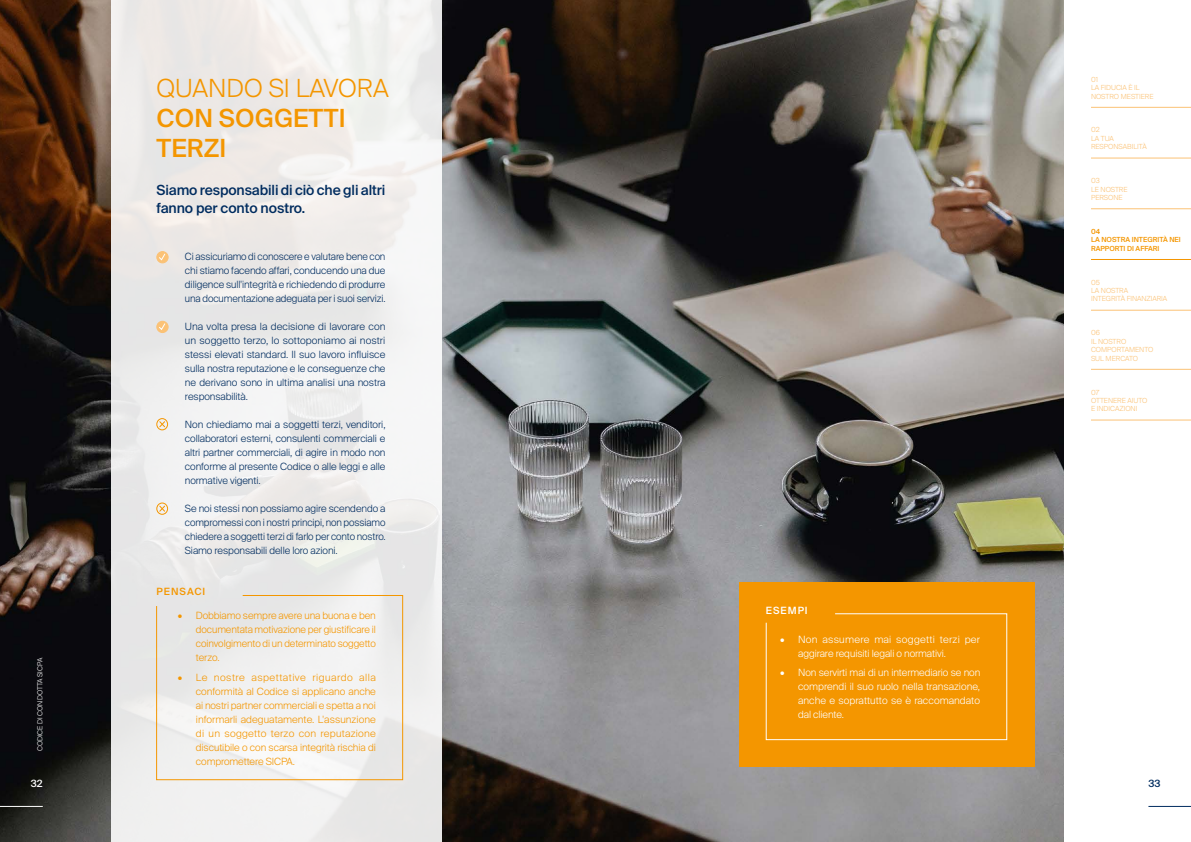
<style>
.page{position:relative;width:1191px;height:842px;background:#fff}
.page>*{position:absolute;margin:0;border:0;box-sizing:border-box;transform-origin:0 0}
.t1{font:500 25px/30px "Suisse Intl";color:#f49600}
.t2{font:300 25px "Suisse Intl";color:#f49600}
.t3{font:500 14px/18px "Suisse Intl";letter-spacing:-.01em;color:#002c5f}
.t4{font:300 10px/14px "Suisse Intl";letter-spacing:-.005em;color:#002c5f;text-align:justify}
.t5{font:300 10px/14px "Suisse Intl";letter-spacing:-.005em;color:#f49600;text-align:justify}
.t6{font:300 10px/14px "Suisse Intl";letter-spacing:.005em;color:#fff}
.t7{font:500 10px "Suisse Intl";letter-spacing:.1em;color:#fff}
.t8{font:500 10px "Suisse Intl";letter-spacing:.1em;color:#f49600}
.t9{font:500 10px "Suisse Intl";color:#002c5f}
.t10{font:300 7px/8.4px "Suisse Intl";color:#fbc276}
.t11{font:500 7px/8.4px "Suisse Intl";color:#f49600}
.t12{font:300 7px "Suisse Intl";color:#fff}
</style>
<div class="page">
<img style="left:0;top:0;width:1063px;height:842px">
<div style="left:111px;top:0;width:331px;height:842px;background:linear-gradient(to right,#ebe9e8,#f1f1f0)"></div>
<div style="left:157px;top:418px;width:11px;height:12px;border:1px solid #f49600;border-radius:50%"></div>
<svg style="left:159px;top:421px;width:6px;height:6px"></svg>
<div style="left:157px;top:503px;width:11px;height:11px;border:1px solid #f49600;border-radius:50%"></div>
<svg style="left:159px;top:505px;width:6px;height:7px"></svg>
<div style="left:157px;top:252px;width:11px;height:11px;background:#fbc276;border-radius:50%"></div>
<div style="left:157px;top:251px;width:11px;height:12px;border:1px solid #fbc276;border-radius:50%"></div>
<svg style="left:159px;top:253px;width:6px;height:7px"></svg>
<div style="left:157px;top:321px;width:11px;height:12px;background:#fbc276;border-radius:50%"></div>
<div style="left:157px;top:321px;width:11px;height:12px;border:1px solid #fbc276;border-radius:50%"></div>
<svg style="left:159px;top:323px;width:6px;height:7px"></svg>
<hr style="left:1091px;top:107px;width:100px;height:1px;background:#fbc276">
<hr style="left:1091px;top:158px;width:100px;height:1px;background:#fbc276">
<hr style="left:1091px;top:208px;width:100px;height:1px;background:#fbc276">
<hr style="left:1091px;top:259px;width:100px;height:1px;background:#f49600">
<hr style="left:1091px;top:310px;width:100px;height:1px;background:#fbc276">
<hr style="left:1091px;top:369px;width:100px;height:1px;background:#fbc276">
<hr style="left:1091px;top:420px;width:100px;height:1px;background:#fbc276">
<svg style="left:156px;top:595px;width:247px;height:185px"></svg>
<div style="left:739px;top:582px;width:295px;height:185px;background:#f49600"></div>
<svg style="left:765px;top:613px;width:242px;height:127px"></svg>
<hr style="left:1148px;top:806px;width:43px;height:1px;background:#002c5f">
<hr style="left:0;top:806px;width:43px;height:1px;background:#fff">
<p class="t12" style="left:36px;top:751px;width:95px;rotate:-90deg">CODICE DI CONDOTTA SICPA</p>
<h1 class="t2" style="left:157px;top:74px;width:234px">QUANDO SI LAVORA</h1>
<h1 class="t1" style="left:157px;top:104px;width:190px">CON SOGGETTI<br>TERZI</h1>
<h2 class="t3" style="left:157px;top:181px;width:230px">Siamo responsabili di ciò che gli altri fanno per conto nostro.</h2>
<p class="t4" style="left:185px;top:249px;width:202px">Ci assicuriamo di conoscere e valutare bene con chi stiamo facendo affari, conducendo una due diligence sull'integrità e richiedendo di produrre una documentazione adeguata per i suoi servizi.</p>
<p class="t4" style="left:185px;top:319px;width:202px">Una volta presa la decisione di lavorare con un soggetto terzo, lo sottoponiamo ai nostri stessi elevati standard. Il suo lavoro influisce sulla nostra reputazione e le conseguenze che ne derivano sono in ultima analisi una nostra responsabilità.</p>
<p class="t4" style="left:185px;top:418px;width:202px">Non chiediamo mai a soggetti terzi, venditori, collaboratori esterni, consulenti commerciali e altri partner commerciali, di agire in modo non conforme al presente Codice o alle leggi e alle normative vigenti.</p>
<p class="t4" style="left:185px;top:502px;width:202px">Se noi stessi non possiamo agire scendendo a compromessi con i nostri principi, non possiamo chiedere a soggetti terzi di farlo per conto nostro.<br>Siamo responsabili delle loro azioni.</p>
<p class="t8" style="left:157px;top:586px;width:50px">PENSACI</p>
<p class="t5" style="left:196px;top:609px;width:181px;text-indent:-18px">• Dobbiamo sempre avere una buona e ben documentata motivazione per giustificare il coinvolgimento di un determinato soggetto terzo.</p>
<p class="t5" style="left:196px;top:670px;width:181px;text-indent:-18px">• Le nostre aspettative riguardo alla conformità al Codice si applicano anche ai nostri partner commerciali e spetta a noi informarli adeguatamente. L'assunzione di un soggetto terzo con reputazione discutibile o con scarsa integrità rischia di compromettere SICPA.</p>
<p class="t7" style="left:766px;top:604px;width:43px">ESEMPI</p>
<p class="t6" style="left:798px;top:632px;width:183px;text-indent:-18px">• Non assumere mai soggetti terzi per aggirare requisiti legali o normativi.</p>
<p class="t6" style="left:798px;top:666px;width:184px;text-align:justify;text-indent:-18px">• Non servirti mai di un intermediario se non comprendi il suo ruolo nella transazione, anche e soprattutto se è raccomandato dal cliente.</p>
<p class="t10" style="left:1091px;top:75px;width:64px">01<br>LA FIDUCIA È IL<br>NOSTRO MESTIERE</p>
<p class="t10" style="left:1091px;top:126px;width:57px">02<br>LA TUA<br>RESPONSABILITÀ</p>
<p class="t10" style="left:1091px;top:177px;width:38px">03<br>LE NOSTRE<br>PERSONE</p>
<p class="t11" style="left:1091px;top:227px;width:91px">04<br>LA NOSTRA INTEGRITÀ NEI<br>RAPPORTI DI AFFARI</p>
<p class="t10" style="left:1091px;top:278px;width:78px">05<br>LA NOSTRA<br>INTEGRITÀ FINANZIARIA</p>
<p class="t10" style="left:1091px;top:329px;width:64px">06<br>IL NOSTRO<br>COMPORTAMENTO<br>SUL MERCATO</p>
<p class="t10" style="left:1091px;top:388px;width:58px">07<br>OTTENERE AIUTO<br>E INDICAZIONI</p>
<p class="t7" style="left:31px;top:778px;width:13px">32</p>
<p class="t9" style="left:1148px;top:778px;width:14px">33</p>
</div>
